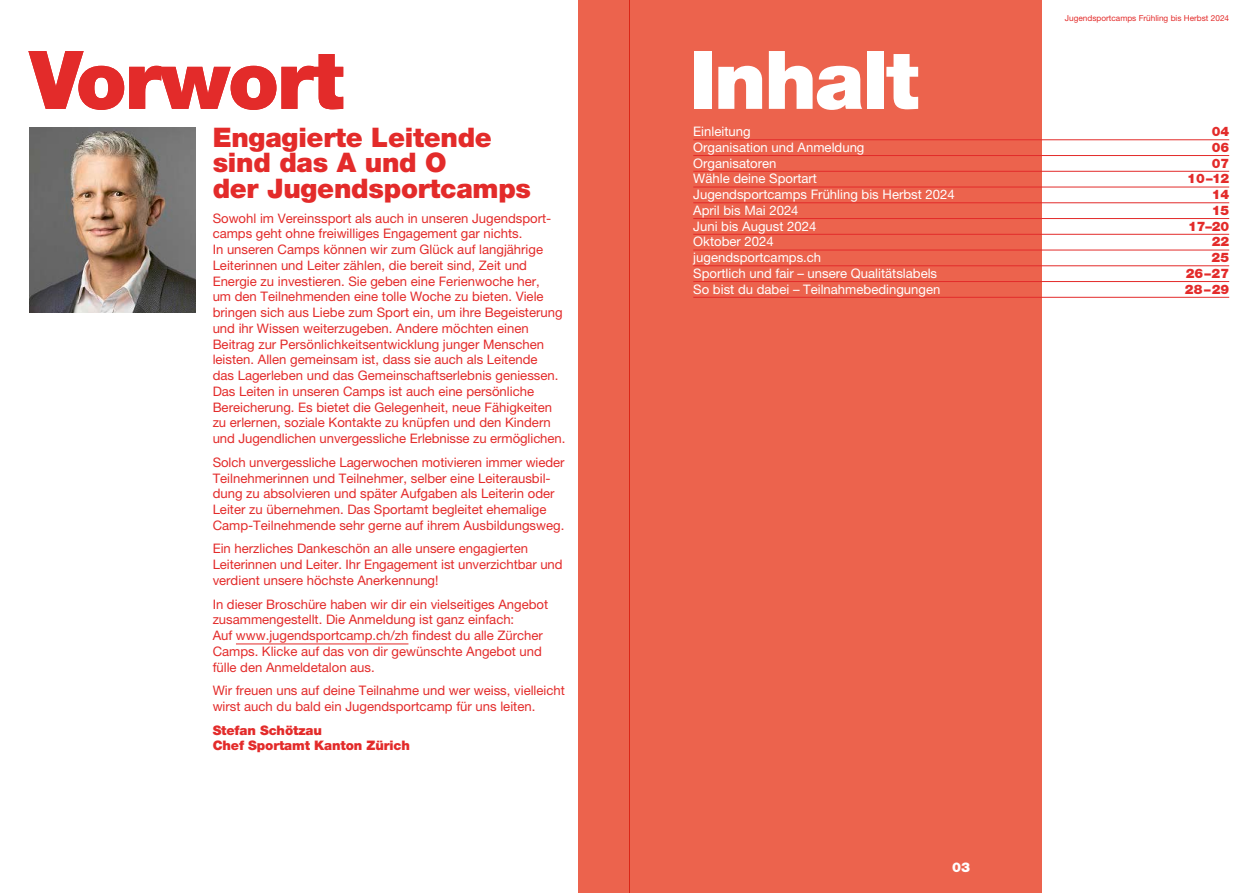
<style>
.page{position:relative;width:1259px;height:893px;background:#fff}
.page>*{position:absolute;margin:0;border:0;box-sizing:border-box;transform-origin:0 0}
.t1{font:900 81px "Helvetica Neue LT Pro";letter-spacing:-.025em;color:#e32b2a}
.t2{font:900 81px "Helvetica Neue LT Pro";letter-spacing:-.025em;color:#fff}
.t3{font:900 27px/25.5px "Helvetica Neue LT Pro";letter-spacing:-.01em;color:#e32b2a}
.t4{font:900 13.5px "Helvetica Neue LT Pro";color:#fff}
.t5{font:13.2px/15.8px "Helvetica Neue LT Pro";color:#e32b2a}
.t6{font:13.2px "Helvetica Neue LT Pro";color:#fff}
.t7{font:900 13.2px/15.8px "Helvetica Neue LT Pro";letter-spacing:-.01em;color:#e32b2a}
.t8{font:8.25px "Helvetica Neue LT Pro";color:#e32b2a}
</style>
<div class="page">
<div style="left:629px;top:0;width:413px;height:893px;background:#ec634d"></div>
<hr style="left:693px;top:139px;width:536px;height:1px;background:#e32b2a">
<hr style="left:693px;top:155px;width:536px;height:1px;background:#e32b2a">
<hr style="left:693px;top:171px;width:536px;height:1px;background:#e32b2a">
<hr style="left:693px;top:187px;width:536px;height:1px;background:#e32b2a">
<hr style="left:693px;top:202px;width:536px;height:1px;background:#e32b2a">
<hr style="left:693px;top:218px;width:536px;height:1px;background:#e32b2a">
<hr style="left:693px;top:234px;width:536px;height:1px;background:#e32b2a">
<hr style="left:693px;top:250px;width:536px;height:1px;background:#e32b2a">
<hr style="left:693px;top:265px;width:536px;height:1px;background:#e32b2a">
<hr style="left:693px;top:281px;width:536px;height:1px;background:#e32b2a">
<hr style="left:693px;top:297px;width:536px;height:1px;background:#e32b2a">
<div style="left:578px;top:0;width:51px;height:893px;background:#ec634d"></div>
<hr style="left:236px;top:644px;width:172px;height:1px;background:#e32b2a">
<img style="left:30px;top:128px;width:166px;height:185px">
<h1 class="t1" style="left:30px;top:32px;width:316px">Vorwort</h1>
<h2 class="t3" style="left:213px;top:124px;width:320px">Engagierte Leitende sind das A und O<br>der Jugendsportcamps</h2>
<p class="t5" style="left:213px;top:210px;width:354px">Sowohl im Vereinssport als auch in unseren Jugendsport&shy;camps geht ohne freiwilliges Engagement gar nichts.<br>In unseren Camps können wir zum Glück auf langjährige Leiterinnen und Leiter zählen, die bereit sind, Zeit und Energie zu investieren. Sie geben eine Ferienwoche her,<br>um den Teilnehmenden eine tolle Woche zu bieten. Viele bringen sich aus Liebe zum Sport ein, um ihre Begeisterung und ihr Wissen weiterzugeben. Andere möchten einen Beitrag zur Persönlichkeitsentwicklung junger Menschen leisten. Allen gemeinsam ist, dass sie auch als Leitende<br>das Lagerleben und das Gemeinschaftserlebnis geniessen.<br>Das Leiten in unseren Camps ist auch eine persönliche Bereicherung. Es bietet die Gelegenheit, neue Fähigkeiten zu erlernen, soziale Kontakte zu knüpfen und den Kindern und Jugendlichen unvergessliche Erlebnisse zu ermöglichen.</p>
<p class="t5" style="left:213px;top:454px;width:353px">Solch unvergessliche Lagerwochen motivieren immer wieder Teilnehmerinnen und Teilnehmer, selber eine Leiterausbil&shy;dung zu absolvieren und später Aufgaben als Leiterin oder Leiter zu übernehmen. Das Sportamt begleitet ehemalige Camp-Teilnehmende sehr gerne auf ihrem Ausbildungsweg.</p>
<p class="t5" style="left:213px;top:541px;width:351px">Ein herzliches Dankeschön an alle unsere engagierten<br>Leiterinnen und Leiter. Ihr Engagement ist unverzichtbar und verdient unsere höchste Anerkennung!</p>
<p class="t5" style="left:213px;top:596px;width:337px">In dieser Broschüre haben wir dir ein vielseitiges Angebot zusammengestellt. Die Anmeldung ist ganz einfach:<br>Auf www.jugendsportcamp.ch/zh findest du alle Zürcher Camps. Klicke auf das von dir gewünschte Angebot und fülle den Anmeldetalon aus.</p>
<p class="t5" style="left:213px;top:682px;width:354px">Wir freuen uns auf deine Teilnahme und wer weiss, vielleicht wirst auch du bald ein Jugendsportcamp für uns leiten.</p>
<p class="t7" style="left:213px;top:722px;width:199px">Stefan Schötzau<br>Chef Sportamt Kanton Zürich</p>
<h1 class="t2" style="left:689px;top:32px;width:231px">Inhalt</h1>
<p class="t8" style="left:1065px;top:13px;width:166px">Jugendsportcamps Frühling bis Herbst 2024</p>
<p class="t6" style="left:693px;top:123px;width:59px">Einleitung</p>
<p class="t7" style="left:1211px;top:123px;width:19px">04</p>
<p class="t6" style="left:693px;top:139px;width:173px">Organisation und Anmeldung</p>
<p class="t7" style="left:1211px;top:139px;width:19px">06</p>
<p class="t6" style="left:693px;top:155px;width:85px">Organisatoren</p>
<p class="t7" style="left:1211px;top:155px;width:19px">07</p>
<p class="t6" style="left:693px;top:171px;width:125px">Wähle deine Sportart</p>
<p class="t7" style="left:1187px;top:171px;width:43px">10 –12</p>
<p class="t6" style="left:693px;top:186px;width:263px">Jugendsportcamps Frühling bis Herbst 2024</p>
<p class="t7" style="left:1212px;top:186px;width:19px">14</p>
<p class="t6" style="left:693px;top:202px;width:107px">April bis Mai 2024</p>
<p class="t7" style="left:1212px;top:202px;width:19px">15</p>
<p class="t6" style="left:693px;top:218px;width:125px">Juni bis August 2024</p>
<p class="t7" style="left:1188px;top:218px;width:43px">17–20</p>
<p class="t6" style="left:693px;top:234px;width:82px">Oktober 2024</p>
<p class="t7" style="left:1211px;top:234px;width:19px">22</p>
<p class="t6" style="left:693px;top:249px;width:129px">jugendsportcamps.ch</p>
<p class="t7" style="left:1211px;top:249px;width:19px">25</p>
<p class="t6" style="left:693px;top:265px;width:245px">Sportlich und fair – unsere Qualitätslabels</p>
<p class="t7" style="left:1185px;top:265px;width:45px">26–27</p>
<p class="t6" style="left:693px;top:281px;width:249px">So bist du dabei – Teilnahmebedingungen</p>
<p class="t7" style="left:1185px;top:281px;width:46px">28–29</p>
<p class="t4" style="left:952px;top:859px;width:20px">03</p>
</div>
